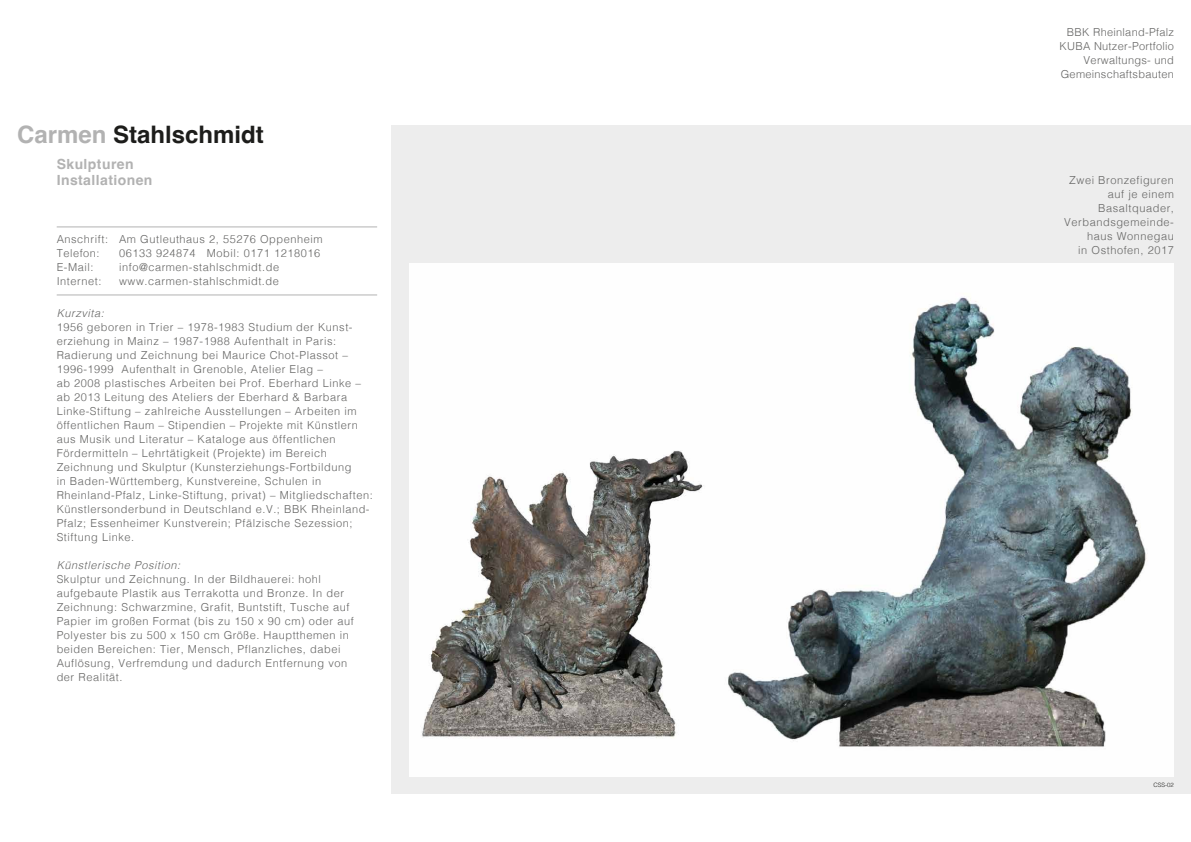
<style>
.page{position:relative;width:1191px;height:842px;background:#fff}
.page>*{position:absolute;margin:0;border:0;box-sizing:border-box;transform-origin:0 0}
.t1{font:700 24px "Helvetica";color:#1d1d1b}
.t2{font:700 14px/16px "Helvetica";letter-spacing:.03em;color:#b2b2b2}
.t3{font:300 11px/14px "Helvetica";letter-spacing:.05em;color:#646463}
.t4{font:300 11px/14px "Helvetica";letter-spacing:.025em;color:#646463;text-align:right}
.t5{font:italic 300 11px "Helvetica";letter-spacing:.05em;color:#646463}
.t6{font:300 6px "Helvetica";color:#1d1d1b}
.s1{color:#b2b2b2}
</style>
<div class="page">
<hr style="left:57px;top:227px;width:320px;height:1px;background:#b2b2b2">
<hr style="left:57px;top:295px;width:320px;height:1px;background:#b2b2b2">
<div style="left:392px;top:125px;width:799px;height:668px;background:#ededed"></div>
<img style="left:410px;top:264px;width:764px;height:513px">
<h1 class="t1" style="left:17px;top:120px;width:248px"><span class="s1">Carmen</span> Stahlschmidt</h1>
<p class="t2" style="left:57px;top:158px;width:97px">Skulpturen<br>Installationen</p>
<p class="t3" style="left:57px;top:232px;width:53px">Anschrift:<br>Telefon:<br>E-Mail:<br>Internet:</p>
<p class="t3" style="left:119px;top:232px;width:205px">Am Gutleuthaus 2, 55276 Oppenheim<br>06133 924874 Mobil: 0171 1218016 info@carmen-stahlschmidt.de www.carmen-stahlschmidt.de</p>
<p class="t5" style="left:57px;top:304px;width:49px">Kurzvita:</p>
<p class="t3" style="left:57px;top:319px;width:318px">1956 geboren in Trier – 1978-1983 Studium der Kunst&shy;erziehung in Mainz – 1987-1988 Aufenthalt in Paris:<br>Radierung und Zeichnung bei Maurice Chot-Plassot – 1996-1999 Aufenthalt in Grenoble, Atelier Elag –<br>ab 2008 plastisches Arbeiten bei Prof. Eberhard Linke – ab 2013 Leitung des Ateliers der Eberhard &amp; Barbara Linke-Stiftung – zahlreiche Ausstellungen – Arbeiten im öffentlichen Raum – Stipendien – Projekte mit Künstlern aus Musik und Literatur – Kataloge aus öffentlichen Fördermitteln – Lehrtätigkeit (Projekte) im Bereich Zeichnung und Skulptur (Kunsterziehungs-Fortbildung<br>in Baden-Württemberg, Kunstvereine, Schulen in Rheinland-Pfalz, Linke-Stiftung, privat) – Mitgliedschaften:<br>Künstlersonderbund in Deutschland e.V.; BBK Rheinland-Pfalz; Essenheimer Kunstverein; Pfälzische Sezession; Stiftung Linke.</p>
<p class="t5" style="left:57px;top:556px;width:125px">Künstlerische Position:</p>
<p class="t3" style="left:57px;top:571px;width:298px">Skulptur und Zeichnung. In der Bildhauerei: hohl aufgebaute Plastik aus Terrakotta und Bronze. In der Zeichnung: Schwarzmine, Grafit, Buntstift, Tusche auf Papier im großen Format (bis zu 150 x 90 cm) oder auf Polyester bis zu 500 x 150 cm Größe. Hauptthemen in beiden Bereichen: Tier, Mensch, Pflanzliches, dabei Auflösung, Verfremdung und dadurch Entfernung von der Realität.</p>
<p class="t4" style="left:1059px;top:25px;width:116px">BBK Rheinland-Pfalz<br>KUBA Nutzer-Portfolio<br>Verwaltungs- und<br>Gemeinschaftsbauten</p>
<p class="t3" style="left:1064px;top:172px;width:111px;text-align:right">Zwei Bronzefiguren auf je einem<br>Basaltquader,<br>Verbandsgemeinde&shy;haus Wonnegau<br>in Osthofen, 2017</p>
<p class="t6" style="left:1153px;top:779px;width:22px">CSS-02</p>
</div>
